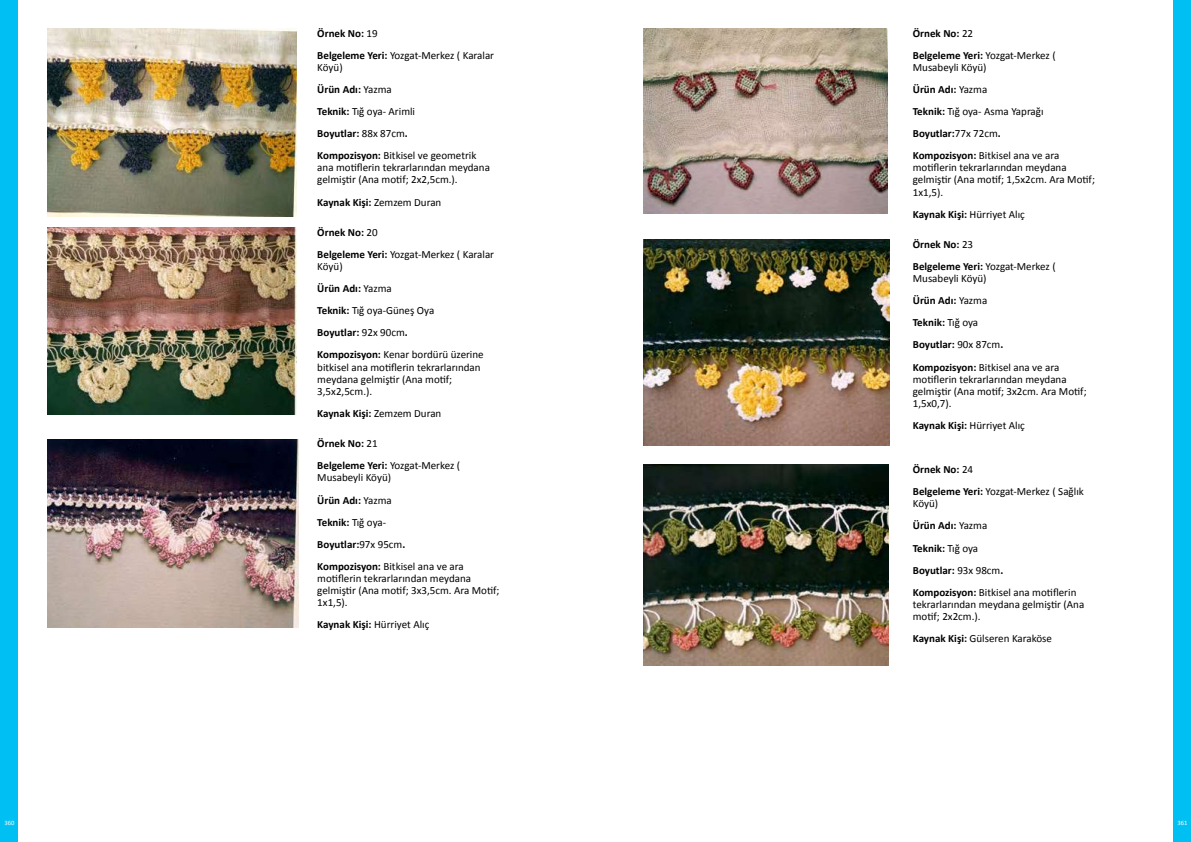
<style>
.page{position:relative;width:1191px;height:842px;background:#fff}
.page>*{position:absolute;margin:0;border:0;box-sizing:border-box;transform-origin:0 0}
.t1{font:11px/22.1px "Calibri";color:#000}
.t2{font:700 11px/22.1px "Calibri";color:#000}
.t3{font:6.6px "Calibri";color:#fff}
.s1{font-weight:700}
.s2{font-weight:400}
</style>
<div class="page">
<div style="left:0;top:0;width:17px;height:842px;background:#00c0f3"></div>
<div style="left:1174px;top:0;width:17px;height:842px;background:#00c0f3"></div>
<img style="left:48px;top:28px;width:249px;height:189px">
<img style="left:48px;top:228px;width:248px;height:186px">
<img style="left:48px;top:439px;width:251px;height:189px">
<img style="left:643px;top:28px;width:244px;height:185px">
<img style="left:643px;top:240px;width:246px;height:206px">
<img style="left:643px;top:465px;width:245px;height:201px">
<p class="t1" style="left:317px;top:22px;width:178px"><span class="s1">Örnek No:</span> 19<br><span class="s1">Belgeleme Yeri:</span> Yozgat-Merkez ( Karalar</p>
<p class="t1" style="left:317px;top:56px;width:161px">Köyü)<br><span class="s1">Ürün Adı:</span> Yazma<br><span class="s1">Teknik:</span> Tığ oya- Arimli<br><span class="s1">Boyutlar:</span> 88x 87cm<span class="s1">.<br>Kompozisyon:</span> Bitkisel ve geometrik</p>
<p class="t1" style="left:317px;top:161px;width:174px;line-height:12.1px">ana motiflerin tekrarlarından meydana gelmiştir (Ana motif; 2x2,5cm.).</p>
<p class="t2" style="left:317px;top:190px;width:126px">Kaynak Kişi: <span class="s2">Zemzem Duran</span></p>
<p class="t1" style="left:317px;top:221px;width:178px"><span class="s1">Örnek No:</span> 20<br><span class="s1">Belgeleme Yeri:</span> Yozgat-Merkez ( Karalar</p>
<p class="t1" style="left:317px;top:255px;width:168px">Köyü)<br><span class="s1">Ürün Adı:</span> Yazma<br><span class="s1">Teknik:</span> Tığ oya-Güneş Oya<br><span class="s1">Boyutlar:</span> 92x 90cm<span class="s1">.<br>Kompozisyon:</span> Kenar bordürü üzerine</p>
<p class="t1" style="left:317px;top:361px;width:165px;line-height:12.1px">bitkisel ana motiflerin tekrarlarından meydana gelmiştir (Ana motif;<br>3,5x2,5cm.).</p>
<p class="t2" style="left:317px;top:402px;width:126px">Kaynak Kişi: <span class="s2">Zemzem Duran</span></p>
<p class="t2" style="left:317px;top:432px;width:144px">Örnek No: <span class="s2">21<br></span>Belgeleme Yeri: <span class="s2">Yozgat-Merkez (</span></p>
<p class="t1" style="left:317px;top:466px;width:148px">Musabeyli Köyü)<br><span class="s1">Ürün Adı:</span> Yazma<br><span class="s1">Teknik:</span> Tığ oya-<br><span class="s1">Boyutlar:</span>97x 95cm<span class="s1">.<br>Kompozisyon:</span> Bitkisel ana ve ara</p>
<p class="t1" style="left:317px;top:572px;width:184px;line-height:12.1px">motiflerin tekrarlarından meydana gelmiştir (Ana motif; 3x3,5cm. Ara Motif;<br>1x1,5).</p>
<p class="t1" style="left:317px;top:613px;width:114px"><span class="s1">Kaynak Kişi:</span> Hürriyet Alıç</p>
<p class="t2" style="left:912px;top:22px;width:144px">Örnek No: <span class="s2">22<br></span>Belgeleme Yeri: <span class="s2">Yozgat-Merkez (</span></p>
<p class="t1" style="left:912px;top:56px;width:148px">Musabeyli Köyü)<br><span class="s1">Ürün Adı:</span> Yazma<br><span class="s1">Teknik:</span> Tığ oya- Asma Yaprağı<br><span class="s1">Boyutlar:</span>77x 72cm<span class="s1">.<br>Kompozisyon:</span> Bitkisel ana ve ara</p>
<p class="t1" style="left:912px;top:161px;width:184px;line-height:12.1px">motiflerin tekrarlarından meydana gelmiştir (Ana motif; 1,5x2cm. Ara Motif;<br>1x1,5).</p>
<p class="t1" style="left:912px;top:203px;width:114px"><span class="s1">Kaynak Kişi:</span> Hürriyet Alıç</p>
<p class="t2" style="left:912px;top:233px;width:144px">Örnek No: <span class="s2">23<br></span>Belgeleme Yeri: <span class="s2">Yozgat-Merkez (</span></p>
<p class="t1" style="left:912px;top:267px;width:148px">Musabeyli Köyü)<br><span class="s1">Ürün Adı:</span> Yazma<br><span class="s1">Teknik:</span> Tığ oya<br><span class="s1">Boyutlar:</span> 90x 87cm<span class="s1">.<br>Kompozisyon:</span> Bitkisel ana ve ara</p>
<p class="t1" style="left:912px;top:373px;width:175px;line-height:12.1px">motiflerin tekrarlarından meydana gelmiştir (Ana motif; 3x2cm. Ara Motif;<br>1,5x0,7).</p>
<p class="t1" style="left:912px;top:414px;width:114px"><span class="s1">Kaynak Kişi:</span> Hürriyet Alıç</p>
<p class="t2" style="left:912px;top:458px;width:172px">Örnek No: <span class="s2">24<br></span>Belgeleme Yeri: <span class="s2">Yozgat-Merkez ( Sağlık</span></p>
<p class="t1" style="left:912px;top:492px;width:165px">Köyü)<br><span class="s1">Ürün Adı:</span> Yazma<br><span class="s1">Teknik:</span> Tığ oya<br><span class="s1">Boyutlar:</span> 93x 98cm<span class="s1">.<br>Kompozisyon:</span> Bitkisel ana motiflerin</p>
<p class="t1" style="left:912px;top:598px;width:173px;line-height:12.1px">tekrarlarından meydana gelmiştir (Ana motif; 2x2cm.).</p>
<p class="t1" style="left:912px;top:627px;width:141px"><span class="s1">Kaynak Kişi:</span> Gülseren Karaköse</p>
<p class="t3" style="left:4px;top:818px;width:11px">360</p>
<p class="t3" style="left:1177px;top:818px;width:11px">361</p>
</div>
